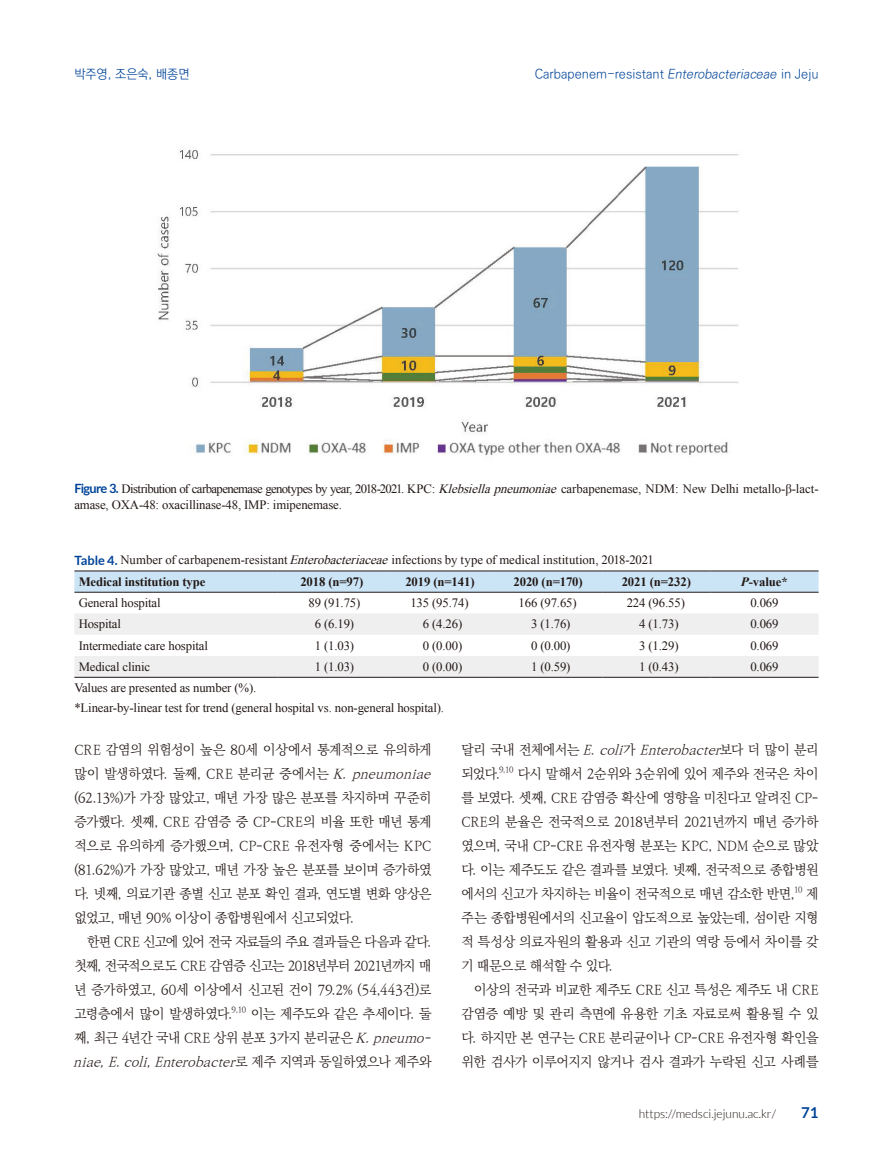
<style>
.page{position:relative;width:893px;height:1170px;background:#fff}
.page>*{position:absolute;margin:0;border:0;box-sizing:border-box;transform-origin:0 0}
.t1{font:700 15px "Lato";color:#004498}
.본문-text{font:300 13.5px/24px "Ko Pub Batang";letter-spacing:-.02em;color:#231916;text-align:justify}
.표내용{font:12.75px "Times New Roman";letter-spacing:-.01em;color:#231916}
.표그림{font:12.75px/16.5px "Times New Roman";letter-spacing:-.01em;color:#231916}
.표머리{font:700 12.75px "Times New Roman";letter-spacing:-.01em;color:#231916}
.t2{font:300 12.75px "Ko Pub Dotum";color:#004498}
.t3{font:300 12px "Lato";color:#231916}
.본문-text-2{font:300 7.8px "Ko Pub Batang";color:#231916}
.s1{font-style:italic}
.s2{font-family:"Lato";font-weight:700;color:#004498}
</style>
<div class="page">
<svg style="left:74px;top:571px;width:745px;height:21px;background:#c5ddef"></svg>
<svg style="left:74px;top:614px;width:745px;height:63px;fill:#efeff0"></svg>
<hr style="left:74px;top:677px;width:204px;height:1px;background:#231916">
<hr style="left:278px;top:677px;width:108px;height:1px;background:#231916">
<hr style="left:386px;top:677px;width:108px;height:1px;background:#231916">
<hr style="left:494px;top:677px;width:108px;height:1px;background:#231916">
<hr style="left:602px;top:677px;width:108px;height:1px;background:#231916">
<hr style="left:710px;top:677px;width:109px;height:1px;background:#231916">
<hr style="left:74px;top:570px;width:204px;height:1px;background:#231916">
<hr style="left:278px;top:570px;width:108px;height:1px;background:#231916">
<hr style="left:386px;top:570px;width:108px;height:1px;background:#231916">
<hr style="left:494px;top:570px;width:108px;height:1px;background:#231916">
<hr style="left:602px;top:570px;width:108px;height:1px;background:#231916">
<hr style="left:710px;top:570px;width:109px;height:1px;background:#231916">
<hr style="left:74px;top:592px;width:204px;height:1px;background:#231916">
<hr style="left:278px;top:592px;width:108px;height:1px;background:#231916">
<hr style="left:386px;top:592px;width:108px;height:1px;background:#231916">
<hr style="left:494px;top:592px;width:108px;height:1px;background:#231916">
<hr style="left:602px;top:592px;width:108px;height:1px;background:#231916">
<hr style="left:710px;top:592px;width:109px;height:1px;background:#231916">
<img style="left:157px;top:148px;width:582px;height:307px">
<p class="t2" style="left:74px;top:68px;width:117px">박주영, 조은숙, 배종면</p>
<p class="t2" style="left:535px;top:68px;width:285px">Carbapenem-resistant <span class="s1">Enterobacteriaceae</span> in Jeju</p>
<p class="표그림" style="left:74px;top:480px;width:746px"><span class="s2">Figure 3.</span> Distribution of carbapenemase genotypes by year, 2018-2021. KPC: <span class="s1">Klebsiellapneumoniae</span> carbapenemase, NDM: New Delhi metallo-β-lact&shy;amase, OXA-48: oxacillinase-48, IMP: imipenemase.</p>
<p class="표그림" style="left:74px;top:551px;width:581px"><span class="s2">Table 4.</span> Number of carbapenem-resistant <span class="s1">Enterobacteriaceae</span> infections by type of medical institution, 2018-2021</p>
<p class="표머리" style="left:79px;top:572px;width:128px">Medical institution type</p>
<p class="표머리" style="left:300px;top:572px;width:65px">2018 (n=97)</p>
<p class="표머리" style="left:405px;top:572px;width:71px">2019 (n=141)</p>
<p class="표머리" style="left:513px;top:572px;width:71px">2020 (n=170)</p>
<p class="표머리" style="left:622px;top:572px;width:71px">2021 (n=232)</p>
<p class="표머리" style="left:740px;top:572px;width:49px"><span class="s1">P</span>-value*</p>
<p class="표내용" style="left:79px;top:594px;width:84px">General hospital</p>
<p class="표내용" style="left:308px;top:594px;width:53px">89 (91.75)</p>
<p class="표내용" style="left:410px;top:594px;width:60px">135 (95.74)</p>
<p class="표내용" style="left:518px;top:594px;width:60px">166 (97.65)</p>
<p class="표내용" style="left:627px;top:594px;width:60px">224 (96.55)</p>
<p class="표내용" style="left:750px;top:594px;width:30px">0.069</p>
<p class="표내용" style="left:79px;top:615px;width:44px">Hospital</p>
<p class="표내용" style="left:315px;top:615px;width:41px">6 (6.19)</p>
<p class="표내용" style="left:423px;top:615px;width:41px">6 (4.26)</p>
<p class="표내용" style="left:531px;top:615px;width:41px">3 (1.76)</p>
<p class="표내용" style="left:639px;top:615px;width:41px">4 (1.73)</p>
<p class="표내용" style="left:750px;top:615px;width:30px">0.069</p>
<p class="표내용" style="left:79px;top:636px;width:131px">Intermediate care hospital</p>
<p class="표내용" style="left:315px;top:636px;width:41px">1 (1.03)</p>
<p class="표내용" style="left:423px;top:636px;width:41px">0 (0.00)</p>
<p class="표내용" style="left:531px;top:636px;width:41px">0 (0.00)</p>
<p class="표내용" style="left:639px;top:636px;width:41px">3 (1.29)</p>
<p class="표내용" style="left:750px;top:636px;width:30px">0.069</p>
<p class="표내용" style="left:79px;top:658px;width:73px">Medical clinic</p>
<p class="표내용" style="left:315px;top:658px;width:41px">1 (1.03)</p>
<p class="표내용" style="left:423px;top:658px;width:41px">0 (0.00)</p>
<p class="표내용" style="left:531px;top:658px;width:41px">1 (0.59)</p>
<p class="표내용" style="left:639px;top:658px;width:41px">1 (0.43)</p>
<p class="표내용" style="left:750px;top:658px;width:30px">0.069</p>
<p class="표내용" style="left:74px;top:679px;width:183px">Values are presented as number (%).</p>
<p class="표내용" style="left:74px;top:698px;width:371px">*Linear-by-linear test for trend (general hospital vs. non-general hospital).</p>
<p class="본문-text" style="left:74px;top:738px;width:362px;text-align:left">CRE 감염의 위험성이 높은 80세 이상에서 통계적으로 유의하게 많이 발생하였다. 둘째, CRE 분리균 중에서는 <span class="s1">K. pneumoniae </span>(62.13%)가 가장 많았고, 매년 가장 많은 분포를 차지하며 꾸준히 증가했다. 셋째, CRE 감염증 중 CP-CRE의 비율 또한 매년 통계 적으로 유의하게 증가했으며, CP-CRE 유전자형 중에서는 KPC (81.62%)가 가장 많았고, 매년 가장 높은 분포를 보이며 증가하였 다. 넷째, 의료기관 종별 신고 분포 확인 결과, 연도별 변화 양상은 없었고, 매년 90% 이상이 종합병원에서 신고되었다.</p>
<p class="본문-text" style="left:74px;top:930px;width:359px;text-indent:13px">한편 CRE 신고에 있어 전국 자료들의 주요 결과들은 다음과 같다. 첫째, 전국적으로도 CRE 감염증 신고는 2018년부터 2021년까지 매 년 증가하였고, 60세 이상에서 신고된 건이 79.2% (54,443건)로 고령층에서 많이 발생하였다.</p>
<p class="본문-text-2" style="left:232px;top:1005px;width:16px">9,10</p>
<p class="본문-text" style="left:73px;top:1002px;width:363px;text-align:left;text-indent:178px">이는 제주도와 같은 추세이다. 둘 째, 최근 4년간 국내 CRE 상위 분포 3가지 분리균은 <span class="s1">K.pneumo&shy;niae,E.coli,Enterobacter</span>로 제 주 지 역 과 동 일 하 였 으나 제 주 와</p>
<p class="본문-text" style="left:461px;top:738px;width:359px">달 리 국 내 전 체 에 서 는 <span class="s1">E.coli</span>가 <span class="s1">Enterobacter</span>보 다 더 많 이 분 리 되었다.</p>
<p class="본문-text-2" style="left:499px;top:765px;width:16px">9,10</p>
<p class="본문-text" style="left:461px;top:762px;width:359px;text-indent:56px">다시 말해서 2순위와 3순위에 있어 제주와 전국은 차이 를 보였다. 셋째, CRE 감염증 확산에 영향을 미친다고 알려진 CP-CRE의 분율은 전국적으로 2018년부터 2021년까지 매년 증가하 였으며, 국내 CP-CRE 유전자형 분포는 KPC, NDM 순으로 많았 다. 이는 제주도도 같은 결과를 보였다. 넷째, 전국적으로 종합병원 에서의 신고가 차지하는 비율이 전국적으로 매년 감소한 반면,</p>
<p class="본문-text-2" style="left:794px;top:885px;width:10px">10</p>
<p class="본문-text" style="left:461px;top:882px;width:359px;text-indent:345px">제 주는 종합병원에서의 신고율이 압도적으로 높았는데, 섬이란 지형 적 특성상 의료자원의 활용과 신고 기관의 역랑 등에서 차이를 갖 기 때문으로 해석할 수 있다.</p>
<p class="본문-text" style="left:461px;top:978px;width:359px;text-indent:13px">이상의 전국과 비교한 제주도 CRE 신고 특성은 제주도 내 CRE 감염증 예방 및 관리 측면에 유용한 기초 자료로써 활용될 수 있 다. 하지만 본 연구는 CRE 분리균이나 CP-CRE 유전자형 확인을 위한 검사가 이루어지지 않거나 검사 결과가 누락된 신고 사례를</p>
<p class="t3" style="left:639px;top:1107px;width:139px">https://medsci.jejunu.ac.kr/</p>
<p class="t1" style="left:801px;top:1103px;width:19px">71</p>
</div>
